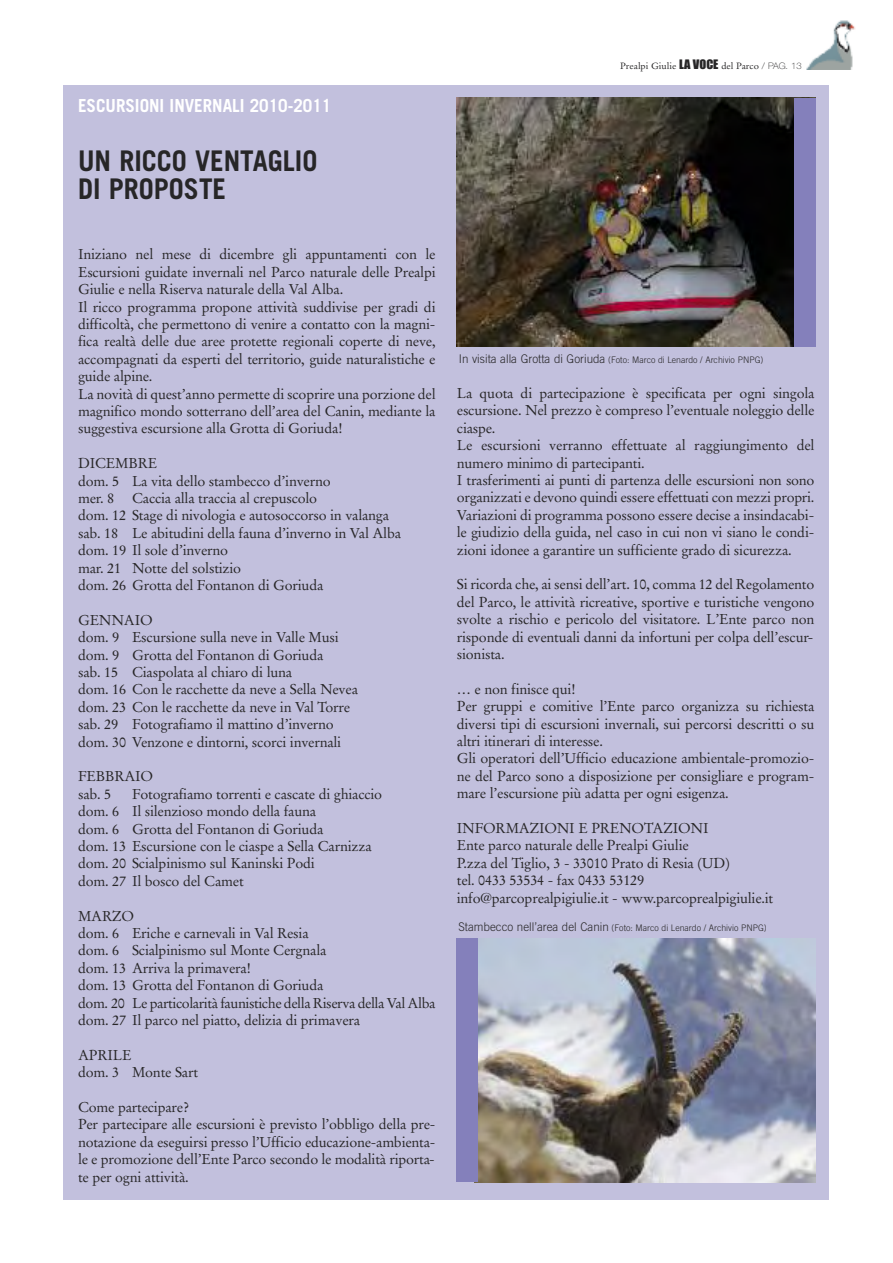
<style>
.page{position:relative;width:893px;height:1263px;background:#fff}
.page>*{position:absolute;margin:0;border:0;box-sizing:border-box;transform-origin:0 0}
.t1{font:700 28.5px/28.5px "Trade Gothic";color:#272627;scale:.95 1}
.t2{font:700 18px "Trade Gothic";color:#fff;scale:.95 1}
.t3{font:14.25px/17.4px "Stempel Garamond";letter-spacing:-.015em;color:#272627}
.t4{font:300 9px "Trade Gothic";color:#272627}
.t5{font:9px "Stempel Garamond";color:#272627;scale:1.05 1}
.s1{font-family:"Impact";font-size:12px}
.s2{font-family:"Helvetica Neue";font-weight:100}
.s3{font-size:12px}
</style>
<div class="page">
<div style="left:64px;top:85px;width:765px;height:1114px;background:#c2c0dd"></div>
<img style="left:806px;top:20px;width:49px;height:50px">
<img style="left:457px;top:98px;width:338px;height:248px">
<div style="left:795px;top:98px;width:21px;height:249px;background:#8480bb"></div>
<img style="left:478px;top:938px;width:338px;height:244px">
<div style="left:457px;top:938px;width:21px;height:244px;background:#8480bb"></div>
<p class="t2" style="left:78px;top:99px;width:268px">ESCURSIONI INVERNALI 2010-2011</p>
<h1 class="t1" style="left:78px;top:149px;width:253px">UN RICCO VENTAGLIO<br>DI PROPOSTE</h1>
<p class="t3" style="left:78px;top:247px;width:359px">Iniziano nel mese di dicembre gli appuntamenti con le Escursioni guidate invernali nel Parco naturale delle Prealpi Giulie e nella Riserva naturale della Val Alba.<br>Il ricco programma propone attività suddivise per gradi di difficoltà, che permettono di venire a contatto con la magni&shy;fica realtà delle due aree protette regionali coperte di neve, accompagnati da esperti del territorio, guide naturalistiche e guide alpine.<br>La novità di quest’anno permette di scoprire una porzione del magnifico mondo sotterrano dell’area del Canin, mediante la suggestiva escursione alla Grotta di Goriuda!</p>
<p class="t3" style="left:78px;top:456px;width:325px">DICEMBRE<br>dom. 5 La vita dello stambecco d’inverno<br>mer. 8 Caccia alla traccia al crepuscolo<br>dom. 12 Stage di nivologia e autosoccorso in valanga sab. 18 Le abitudini della fauna d’inverno in Val Alba dom. 19 Il sole d’inverno<br>mar. 21 Notte del solstizio<br>dom. 26 Grotta del Fontanon di Goriuda</p>
<p class="t3" style="left:78px;top:612px;width:281px">GENNAIO<br>dom. 9 Escursione sulla neve in Valle Musi dom. 9 Grotta del Fontanon di Goriuda<br>sab. 15 Ciaspolata al chiaro di luna<br>dom. 16 Con le racchette da neve a Sella Nevea dom. 23 Con le racchette da neve in Val Torre sab. 29 Fotografiamo il mattino d’inverno dom. 30 Venzone e dintorni, scorci invernali</p>
<p class="t3" style="left:78px;top:769px;width:77px">FEBBRAIO sab. 5</p>
<p class="t3" style="left:78px;top:786px;width:306px;text-indent:54px">Fotografiamo torrenti e cascate di ghiaccio dom. 6 Il silenzioso mondo della fauna<br>dom. 6 Grotta del Fontanon di Goriuda<br>dom. 13 Escursione con le ciaspe a Sella Carnizza dom. 20 Scialpinismo sul Kaninski Podi<br>dom. 27 Il bosco del Camet</p>
<p class="t3" style="left:78px;top:908px;width:359px">MARZO<br>dom. 6 Eriche e carnevali in Val Resia<br>dom. 6 Scialpinismo sul Monte Cergnala<br>dom. 13 Arriva la primavera!<br>dom. 13 Grotta del Fontanon di Goriuda<br>dom. 20 Le particolarità faunistiche della Riserva della Val Alba dom. 27 Il parco nel piatto, delizia di primavera</p>
<p class="t3" style="left:78px;top:1047px;width:122px">APRILE<br>dom. 3 Monte Sart</p>
<p class="t3" style="left:78px;top:1100px;width:359px">Come partecipare?<br>Per partecipare alle escursioni è previsto l’obbligo della pre&shy;notazione da eseguirsi presso l’Ufficio educazione-ambienta&shy;le e promozione dell’Ente Parco secondo le modalità riporta&shy;te per ogni attività.</p>
<p class="t5" style="left:620px;top:62px;width:174px">Prealpi Giulie <span class="s1">LA VOCE</span> del Parco <span class="s2">/ PAG. 13</span></p>
<p class="t4" style="left:459px;top:357px;width:306px"><span class="s3">In visita alla Grotta di Goriuda</span> (Foto: Marco di Lenardo / Archivio PNPG)</p>
<p class="t3" style="left:457px;top:386px;width:359px">La quota di partecipazione è specificata per ogni singola escursione. Nel prezzo è compreso l’eventuale noleggio delle ciaspe.<br>Le escursioni verranno effettuate al raggiungimento del numero minimo di partecipanti.<br>I trasferimenti ai punti di partenza delle escursioni non sono organizzati e devono quindi essere effettuati con mezzi propri.<br>Variazioni di programma possono essere decise a insindacabi&shy;le giudizio della guida, nel caso in cui non vi siano le condi&shy;zioni idonee a garantire un sufficiente grado di sicurezza.</p>
<p class="t3" style="left:457px;top:577px;width:359px;text-align:justify">Si ricorda che, ai sensi dell’art. 10, comma 12 del Regolamento del Parco, le attività ricreative, sportive e turistiche vengono svolte a rischio e pericolo del visitatore. L’Ente parco non risponde di eventuali danni da infortuni per colpa dell’escur&shy;sionista.</p>
<p class="t3" style="left:457px;top:681px;width:359px">… e non finisce qui!<br>Per gruppi e comitive l’Ente parco organizza su richiesta diversi tipi di escursioni invernali, sui percorsi descritti o su altri itinerari di interesse.<br>Gli operatori dell’Ufficio educazione ambientale-promozio&shy;ne del Parco sono a disposizione per consigliare e program&shy;mare l’escursione più adatta per ogni esigenza.</p>
<p class="t3" style="left:457px;top:821px;width:318px">INFORMAZIONI E PRENOTAZIONI<br>Ente parco naturale delle Prealpi Giulie<br>P.zza del Tiglio, 3 - 33010 Prato di Resia (UD)<br>tel. 0433 53534 - fax 0433 53129 info@parcoprealpigiulie.it - www.parcoprealpigiulie.it</p>
<p class="t4" style="left:458px;top:925px;width:310px"><span class="s3">Stambecco nell’area del Canin</span> (Foto: Marco di Lenardo / Archivio PNPG)</p>
</div>
